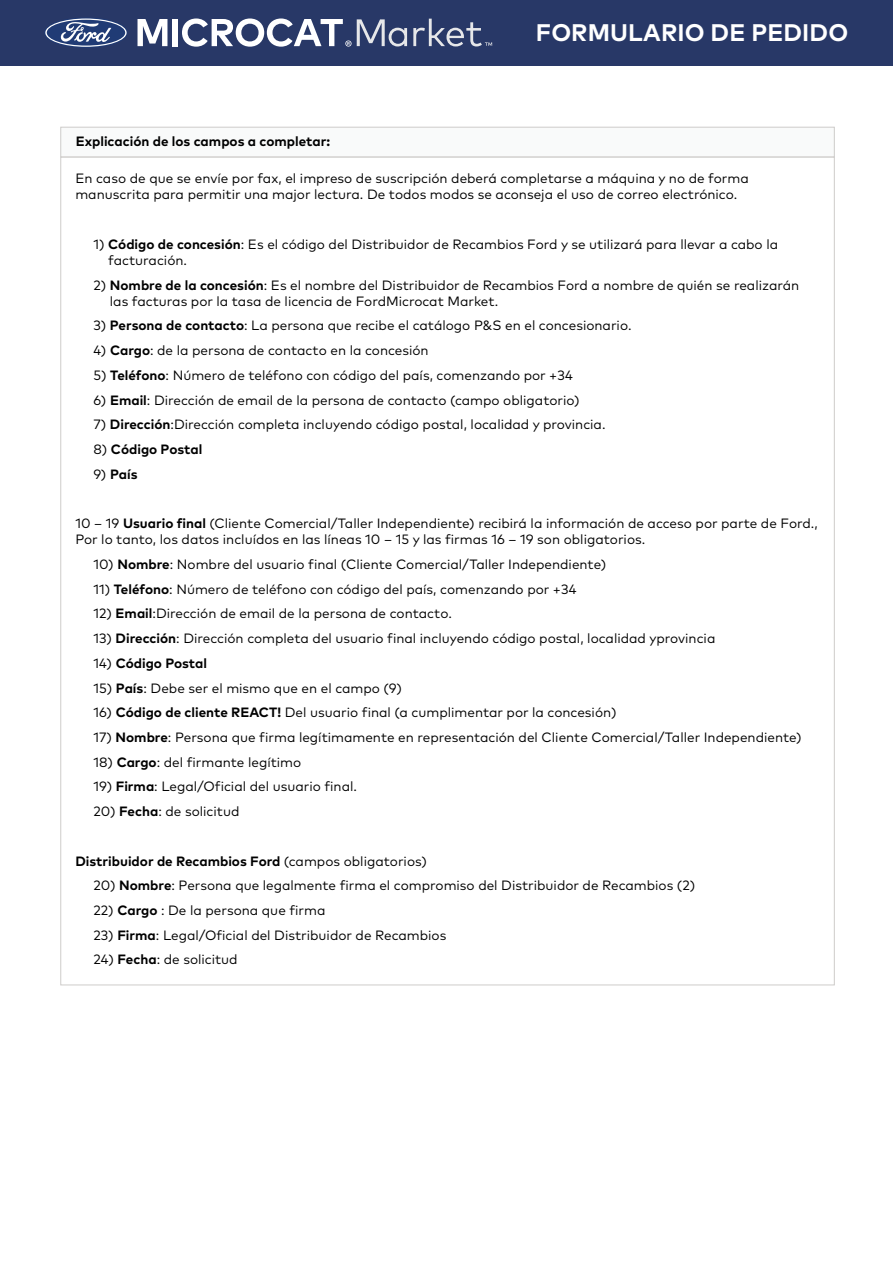
<style>
.page{position:relative;width:893px;height:1263px;background:#fff}
.page>*{position:absolute;margin:0;border:0;box-sizing:border-box;transform-origin:0 0}
.t1{font:700 24px "FF Mark Pro";letter-spacing:.005em;color:#fff}
.t2{font:13.5px/16.2px "FF Mark Pro";color:#000}
.t3{font:700 13.5px "FF Mark Pro";color:#000}
.s1{font-weight:700}
.s2{font-weight:400}
</style>
<div class="page">
<div style="left:0;top:0;width:893px;height:66px;background:#283867"></div>
<div style="left:60px;top:127px;width:775px;height:30px;background:#f9fafa;border:1px solid #ceccca"></div>
<div style="left:60px;top:157px;width:775px;height:828px;background:#fff;border:1px solid #ceccca"></div>
<svg style="left:45px;top:18px;width:82px;height:30px"></svg>
<svg style="left:138px;top:19px;width:29px;height:27px"></svg>
<div style="left:173px;top:19px;width:5px;height:27px;background:#fff"></div>
<svg style="left:182px;top:18px;width:225px;height:29px"></svg>
<svg style="left:413px;top:19px;width:79px;height:27px"></svg>
<p class="t1" style="left:536px;top:15px;width:314px">FORMULARIO DE PEDIDO</p>
<p class="t3" style="left:76px;top:131px;width:256px">Explicación de los campos a completar:</p>
<p class="t2" style="left:75px;top:169px;width:675px">En caso de que se envíe por fax, el impreso de suscripción deberá completarse a máquina y no de forma manuscrita para permitir una major lectura. De todos modos se aconseja el uso de correo electrónico.</p>
<p class="t2" style="left:108px;top:235px;width:671px;text-indent:-15px">1) <span class="s1">Código de concesión</span>: Es el código del Distribuidor de Recambios Ford y se utilizará para llevar a cabo la facturación.</p>
<p class="t2" style="left:110px;top:276px;width:691px;text-indent:-17px">2) <span class="s1">Nombre de la concesión</span>: Es el nombre del Distribuidor de Recambios Ford a nombre de quién se realizarán las facturas por la tasa de licencia de FordMicrocat Market.</p>
<p class="t2" style="left:93px;top:317px;width:540px">3) <span class="s1">Persona de contacto</span>: La persona que recibe el catálogo P&amp;S en el concesionario.</p>
<p class="t2" style="left:93px;top:341px;width:337px">4) <span class="s1">Cargo</span>: de la persona de contacto en la concesión</p>
<p class="t2" style="left:93px;top:366px;width:481px">5) <span class="s1">Teléfono</span>: Número de teléfono con código del país, comenzando por +34</p>
<p class="t2" style="left:93px;top:391px;width:488px">6) <span class="s1">Email</span>: Dirección de email de la persona de contacto (campo obligatorio)</p>
<p class="t2" style="left:93px;top:415px;width:514px">7) <span class="s1">Dirección</span>:Dirección completa incluyendo código postal, localidad y provincia.</p>
<p class="t3" style="left:93px;top:439px;width:110px"><span class="s2">8)</span> Código Postal</p>
<p class="t3" style="left:93px;top:464px;width:46px"><span class="s2">9)</span> País</p>
<p class="t2" style="left:75px;top:514px;width:744px">10 – 19 <span class="s1">Usuario final</span> (Cliente Comercial/Taller Independiente) recibirá la información de acceso por parte de Ford.,<br>Por lo tanto, los datos incluídos en las líneas 10 – 15 y las firmas 16 – 19 son obligatorios.</p>
<p class="t2" style="left:93px;top:555px;width:514px">10) <span class="s1">Nombre</span>: Nombre del usuario final (Cliente Comercial/Taller Independiente)</p>
<p class="t2" style="left:93px;top:580px;width:485px">11) <span class="s1">Teléfono</span>: Número de teléfono con código del país, comenzando por +34</p>
<p class="t2" style="left:93px;top:604px;width:360px">12) <span class="s1">Email</span>:Dirección de email de la persona de contacto.</p>
<p class="t2" style="left:93px;top:629px;width:623px">13) <span class="s1">Dirección</span>: Dirección completa del usuario final incluyendo código postal, localidad yprovincia</p>
<p class="t3" style="left:93px;top:653px;width:115px"><span class="s2">14)</span> Código Postal</p>
<p class="t2" style="left:93px;top:679px;width:310px">15) <span class="s1">País</span>: Debe ser el mismo que en el campo (9)</p>
<p class="t2" style="left:93px;top:703px;width:525px">16) <span class="s1">Código de cliente REACT!</span> Del usuario final (a cumplimentar por la concesión)</p>
<p class="t2" style="left:93px;top:728px;width:710px">17) <span class="s1">Nombre</span>: Persona que firma legítimamente en representación del Cliente Comercial/Taller Independiente)</p>
<p class="t2" style="left:93px;top:753px;width:209px">18) <span class="s1">Cargo</span>: del firmante legítimo</p>
<p class="t2" style="left:93px;top:777px;width:265px">19) <span class="s1">Firma</span>: Legal/Oficial del usuario final.</p>
<p class="t2" style="left:93px;top:802px;width:148px">20) <span class="s1">Fecha</span>: de solicitud</p>
<p class="t3" style="left:75px;top:850px;width:353px">Distribuidor de Recambios Ford <span class="s2">(campos obligatorios)</span></p>
<p class="t2" style="left:93px;top:876px;width:603px">20) <span class="s1">Nombre</span>: Persona que legalmente firma el compromiso del Distribuidor de Recambios (2)</p>
<p class="t2" style="left:93px;top:901px;width:234px">22) <span class="s1">Cargo</span> : De la persona que firma</p>
<p class="t2" style="left:93px;top:926px;width:354px">23) <span class="s1">Firma</span>: Legal/Oficial del Distribuidor de Recambios</p>
<p class="t2" style="left:93px;top:950px;width:146px">24) <span class="s1">Fecha</span>: de solicitud</p>
</div>
